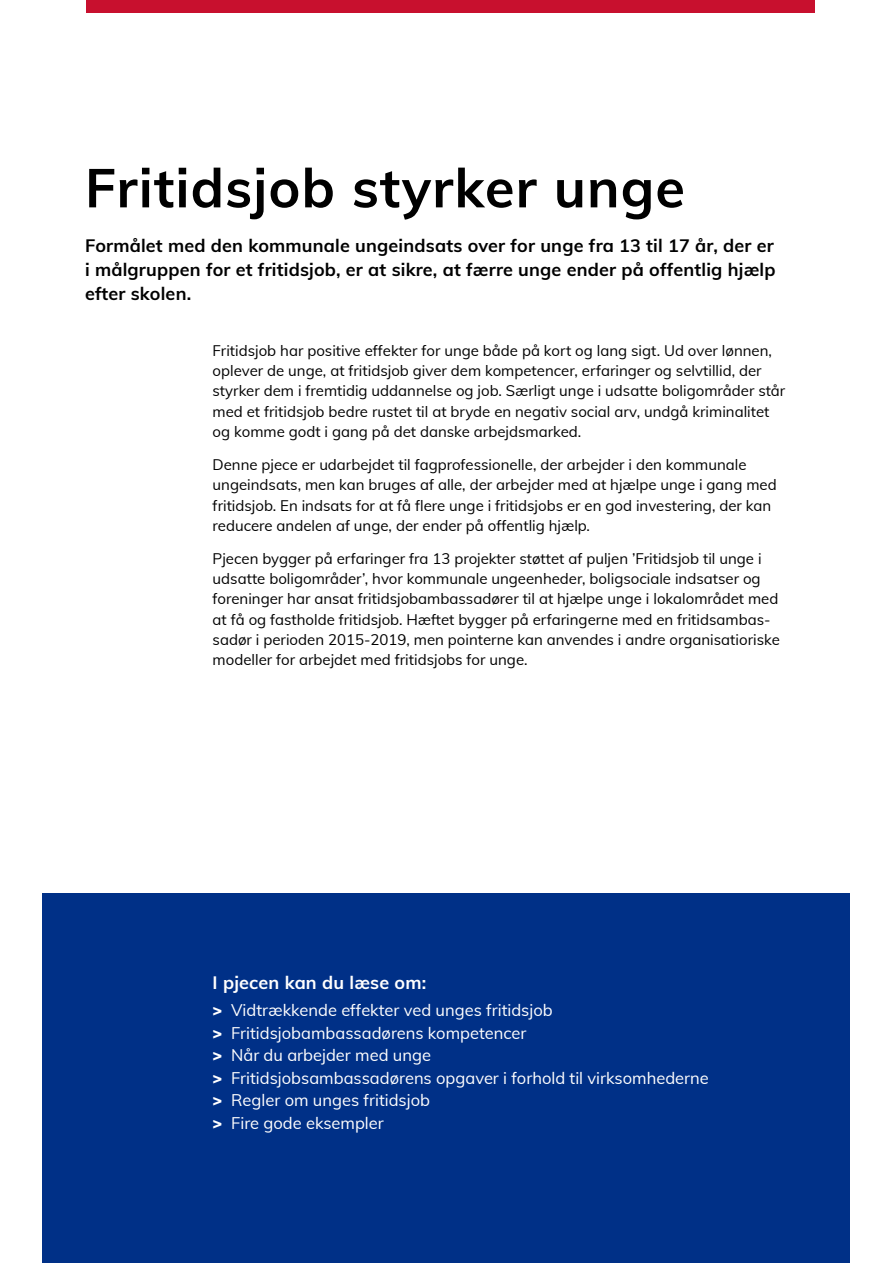
<style>
.page{position:relative;width:893px;height:1263px;background:#fff}
.page>*{position:absolute;margin:0;border:0;box-sizing:border-box;transform-origin:0 0}
.t1{font:700 54px "Muli";letter-spacing:.02em;color:#000}
.t2{font:700 18px/24px "Muli";letter-spacing:.01em;color:#000;text-align:justify}
.t3{font:700 18px "Muli";letter-spacing:.01em;color:#fff}
.t4{font:16.5px "Muli";color:#fff}
.t5{font:15px/20.2px "Muli";color:#000}
.s1{font-weight:900}
</style>
<div class="page">
<div style="left:43px;top:893px;width:807px;height:370px;background:#003087"></div>
<div style="left:86px;top:0;width:728px;height:13px;background:#c8102e"></div>
<h2 class="t1" style="left:85px;top:148px;width:601px">Fritidsjob styrker unge</h2>
<p class="t2" style="left:85px;top:233px;width:692px">Formålet med den kommunale ungeindsats over for unge fra 13 til 17 år, der er i målgruppen for et fritidsjob, er at sikre, at færre unge ender på offentlig hjælp efter skolen.</p>
<p class="t5" style="left:213px;top:340px;width:574px">Fritidsjob har positive effekter for unge både på kort og lang sigt. Ud over lønnen, oplever de unge, at fritidsjob giver dem kompetencer, erfaringer og selvtillid, der styrker dem i fremtidig uddannelse og job. Særligt unge i udsatte boligområder står med et fritidsjob bedre rustet til at bryde en negativ social arv, undgå kriminalitet og komme godt i gang på det danske arbejdsmarked.</p>
<p class="t5" style="left:213px;top:454px;width:566px">Denne pjece er udarbejdet til fagprofessionelle, der arbejder i den kommunale ungeindsats, men kan bruges af alle, der arbejder med at hjælpe unge i gang med fritidsjob. En indsats for at få flere unge i fritidsjobs er en god investering, der kan reducere andelen af unge, der ender på offentlig hjælp.</p>
<p class="t5" style="left:213px;top:547px;width:569px">Pjecen bygger på erfaringer fra 13 projekter støttet af puljen ’Fritidsjob til unge i udsatte boligområder’, hvor kommunale ungeenheder, boligsociale indsatser og foreninger har ansat fritidsjobambassadører til at hjælpe unge i lokalområdet med at få og fastholde fritidsjob. Hæftet bygger på erfaringerne med en fritidsambas&shy;sadør i perioden 2015-2019, men pointerne kan anvendes i andre organisatioriske modeller for arbejdet med fritidsjobs for unge.</p>
<p class="t3" style="left:213px;top:970px;width:215px">I pjecen kan du læse om:</p>
<p class="t4" style="left:213px;top:998px;width:342px"><span class="s1">&gt;</span> Vidtrækkende effekter ved unges fritidsjob</p>
<p class="t4" style="left:213px;top:1021px;width:315px"><span class="s1">&gt;</span> Fritidsjobambassadørens kompetencer</p>
<p class="t4" style="left:213px;top:1043px;width:220px"><span class="s1">&gt;</span> Når du arbejder med unge</p>
<p class="t4" style="left:213px;top:1066px;width:498px"><span class="s1">&gt;</span> Fritidsjobsambassadørens opgaver i forhold til virksomhederne</p>
<p class="t4" style="left:213px;top:1088px;width:219px"><span class="s1">&gt;</span> Regler om unges fritidsjob</p>
<p class="t4" style="left:213px;top:1111px;width:173px"><span class="s1">&gt;</span> Fire gode eksempler</p>
</div>
